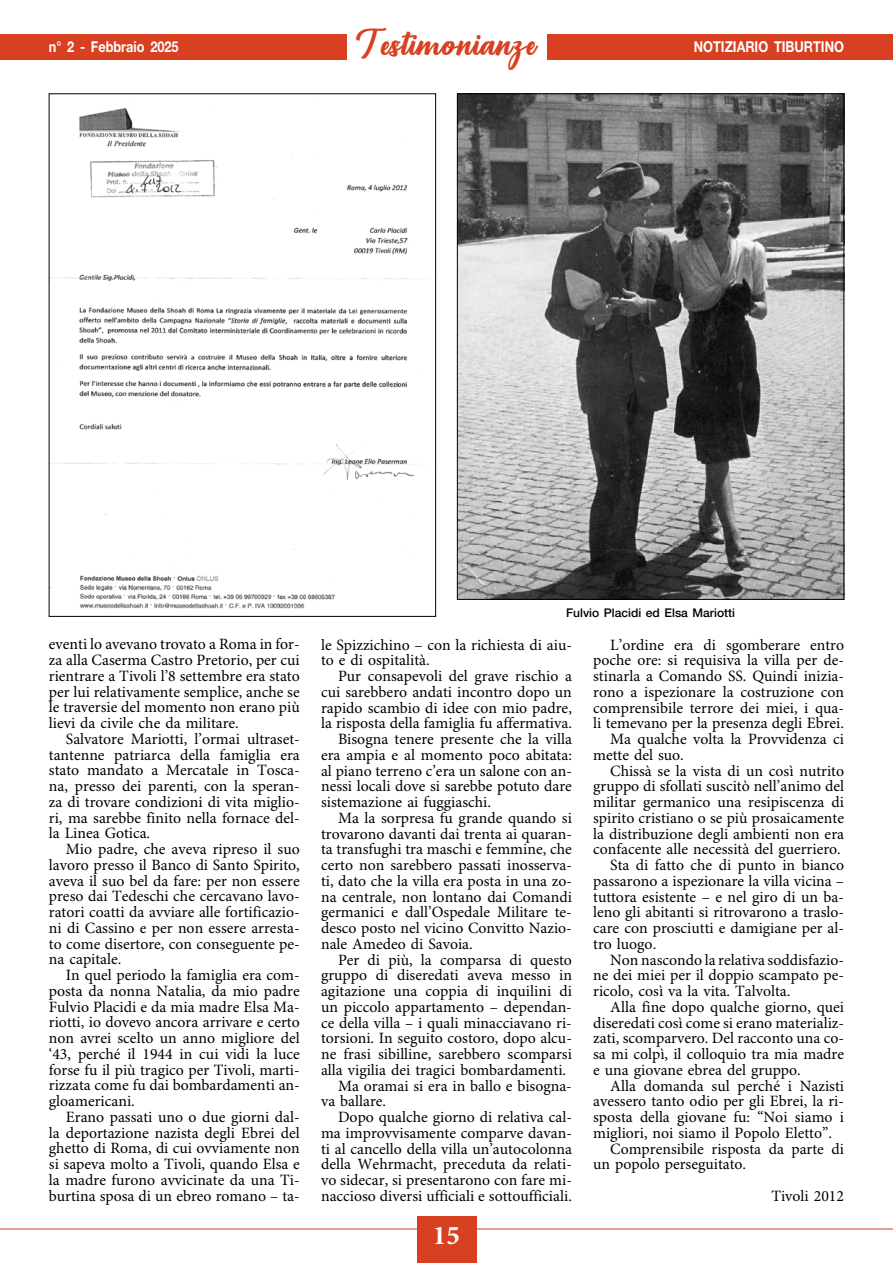
<style>
.page{position:relative;width:893px;height:1263px;background:#fff}
.page>*{position:absolute;margin:0;border:0;box-sizing:border-box;transform-origin:0 0}
.t1{font:36px "Richardine";letter-spacing:.01em;color:#d74021}
.t2{font:700 27px "Minion Pro";color:#fff}
.t3{font:15.75px/15.8px "Minion Pro";color:#000;text-align:justify}
.t4{font:700 15px "Helvetica Neue LT Std";color:#fff;scale:.85 1}
.t5{font:500 12px "Helvetica Neue LT Std";color:#000}
</style>
<div class="page">
<hr style="left:0;top:1228px;width:893px;height:1px;background:#d74021">
<div style="left:0;top:34px;width:893px;height:26px;background:#d74021"></div>
<div style="left:417px;top:1216px;width:59px;height:47px;background:#d74021"></div>
<div style="left:347px;top:0;width:199px;height:68px;background:#fff"></div>
<img style="left:51px;top:108px;width:374px;height:501px">
<img style="left:459px;top:96px;width:383px;height:502px">
<h1 class="t1" style="left:356px;top:22px;width:182px">Testimonianze</h1>
<p class="t4" style="left:49px;top:38px;width:154px">n° 2 - Febbraio 2025</p>
<p class="t4" style="left:694px;top:38px;width:178px">NOTIZIARIO TIBURTINO</p>
<p class="t3" style="left:49px;top:637px;width:252px">eventi lo avevano trovato a Roma in for&shy;za alla Caserma Castro Pretorio, per cui rientrare a Tivoli l’8 settembre era stato per lui relativamente semplice, anche se le traversie del momento non erano più lievi da civile che da militare.</p>
<p class="t3" style="left:49px;top:731px;width:252px;text-indent:17px">Salvatore Mariotti, l’ormai ultraset&shy;tantenne patriarca della famiglia era stato mandato a Mercatale in Tosca&shy;na, presso dei parenti, con la speran&shy;za di trovare condizioni di vita miglio&shy;ri, ma sarebbe finito nella fornace del&shy;la Linea Gotica.</p>
<p class="t3" style="left:49px;top:842px;width:252px;text-indent:17px">Mio padre, che aveva ripreso il suo lavoro presso il Banco di Santo Spirito, aveva il suo bel da fare: per non essere preso dai Tedeschi che cercavano lavo&shy;ratori coatti da avviare alle fortificazio&shy;ni di Cassino e per non essere arresta&shy;to come disertore, con conseguente pe&shy;na capitale.</p>
<p class="t3" style="left:49px;top:968px;width:252px;text-indent:17px">In quel periodo la famiglia era com&shy;posta da nonna Natalia, da mio padre Fulvio Placidi e da mia madre Elsa Ma&shy;riotti, io dovevo ancora arrivare e certo non avrei scelto un anno migliore del ‘43, perché il 1944 in cui vidi la luce forse fu il più tragico per Tivoli, marti&shy;rizzata come fu dai bombardamenti an&shy;gloamericani.</p>
<p class="t3" style="left:49px;top:1109px;width:252px;text-indent:17px">Erano passati uno o due giorni dal&shy;la deportazione nazista degli Ebrei del ghetto di Roma, di cui ovviamente non si sapeva molto a Tivoli, quando Elsa e la madre furono avvicinate da una Ti&shy;burtina sposa di un ebreo romano – ta-</p>
<p class="t5" style="left:566px;top:605px;width:170px">Fulvio Placidi ed Elsa Mariotti</p>
<p class="t3" style="left:321px;top:637px;width:252px">le Spizzichino – con la richiesta di aiu&shy;to e di ospitalità.</p>
<p class="t3" style="left:338px;top:669px;width:235px">Pur consapevoli del grave rischio a</p>
<p class="t3" style="left:321px;top:684px;width:252px">cui sarebbero andati incontro dopo un</p>
<p class="t3" style="left:321px;top:700px;width:252px">rapido scambio di idee con mio padre,</p>
<p class="t3" style="left:321px;top:716px;width:252px">la risposta della famiglia fu affermativa.</p>
<p class="t3" style="left:338px;top:732px;width:235px">Bisogna tenere presente che la villa</p>
<p class="t3" style="left:321px;top:747px;width:252px">era ampia e al momento poco abitata:</p>
<p class="t3" style="left:321px;top:763px;width:252px">al piano terreno c’era un salone con an-</p>
<p class="t3" style="left:321px;top:779px;width:252px">nessi locali dove si sarebbe potuto dare</p>
<p class="t3" style="left:321px;top:795px;width:171px">sistemazione ai fuggiaschi.</p>
<p class="t3" style="left:338px;top:810px;width:235px">Ma la sorpresa fu grande quando si</p>
<p class="t3" style="left:321px;top:826px;width:252px">trovarono davanti dai trenta ai quaran-</p>
<p class="t3" style="left:321px;top:842px;width:252px">ta transfughi tra maschi e femmine, che</p>
<p class="t3" style="left:321px;top:858px;width:252px">certo non sarebbero passati inosserva-</p>
<p class="t3" style="left:321px;top:873px;width:252px">ti, dato che la villa era posta in una zo-</p>
<p class="t3" style="left:321px;top:889px;width:252px">na centrale, non lontano dai Comandi</p>
<p class="t3" style="left:321px;top:905px;width:252px">germanici e dall’Ospedale Militare te-</p>
<p class="t3" style="left:321px;top:921px;width:252px">desco posto nel vicino Convitto Nazio-</p>
<p class="t3" style="left:321px;top:936px;width:153px">nale Amedeo di Savoia.</p>
<p class="t3" style="left:338px;top:952px;width:235px">Per di più, la comparsa di questo</p>
<p class="t3" style="left:321px;top:968px;width:252px">gruppo di diseredati aveva messo in</p>
<p class="t3" style="left:321px;top:984px;width:252px">agitazione una coppia di inquilini di</p>
<p class="t3" style="left:321px;top:999px;width:252px">un piccolo appartamento – dependan-</p>
<p class="t3" style="left:321px;top:1015px;width:252px">ce della villa – i quali minacciavano ri-</p>
<p class="t3" style="left:321px;top:1031px;width:252px">torsioni. In seguito costoro, dopo alcu-</p>
<p class="t3" style="left:321px;top:1047px;width:252px">ne frasi sibilline, sarebbero scomparsi</p>
<p class="t3" style="left:321px;top:1062px;width:247px">alla vigilia dei tragici bombardamenti.</p>
<p class="t3" style="left:338px;top:1078px;width:235px">Ma oramai si era in ballo e bisogna-</p>
<p class="t3" style="left:321px;top:1094px;width:67px">va ballare.</p>
<p class="t3" style="left:338px;top:1110px;width:235px">Dopo qualche giorno di relativa cal-</p>
<p class="t3" style="left:321px;top:1125px;width:252px">ma improvvisamente comparve davan-</p>
<p class="t3" style="left:321px;top:1141px;width:252px">ti al cancello della villa un’autocolonna</p>
<p class="t3" style="left:321px;top:1157px;width:252px">della Wehrmacht, preceduta da relati-</p>
<p class="t3" style="left:321px;top:1173px;width:252px">vo sidecar, si presentarono con fare mi-</p>
<p class="t3" style="left:321px;top:1188px;width:252px">naccioso diversi ufficiali e sottoufficiali.</p>
<h2 class="t2" style="left:433px;top:1219px;width:28px">15</h2>
<p class="t3" style="left:610px;top:637px;width:235px">L’ordine era di sgomberare entro</p>
<p class="t3" style="left:593px;top:653px;width:252px">poche ore: si requisiva la villa per de-</p>
<p class="t3" style="left:593px;top:669px;width:252px">stinarla a Comando SS. Quindi inizia-</p>
<p class="t3" style="left:593px;top:684px;width:252px">rono a ispezionare la costruzione con</p>
<p class="t3" style="left:593px;top:700px;width:252px">comprensibile terrore dei miei, i qua-</p>
<p class="t3" style="left:593px;top:716px;width:252px">li temevano per la presenza degli Ebrei.</p>
<p class="t3" style="left:610px;top:732px;width:235px">Ma qualche volta la Provvidenza ci</p>
<p class="t3" style="left:593px;top:747px;width:92px">mette del suo.</p>
<p class="t3" style="left:610px;top:763px;width:235px">Chissà se la vista di un così nutrito</p>
<p class="t3" style="left:593px;top:779px;width:252px">gruppo di sfollati suscitò nell’animo del</p>
<p class="t3" style="left:593px;top:795px;width:252px">militar germanico una resipiscenza di</p>
<p class="t3" style="left:593px;top:810px;width:252px">spirito cristiano o se più prosaicamente</p>
<p class="t3" style="left:593px;top:826px;width:252px">la distribuzione degli ambienti non era</p>
<p class="t3" style="left:593px;top:842px;width:249px">confacente alle necessità del guerriero.</p>
<p class="t3" style="left:610px;top:858px;width:235px">Sta di fatto che di punto in bianco</p>
<p class="t3" style="left:593px;top:873px;width:252px">passarono a ispezionare la villa vicina –</p>
<p class="t3" style="left:593px;top:889px;width:252px">tuttora esistente – e nel giro di un ba-</p>
<p class="t3" style="left:593px;top:905px;width:252px">leno gli abitanti si ritrovarono a traslo-</p>
<p class="t3" style="left:593px;top:921px;width:252px">care con prosciutti e damigiane per al-</p>
<p class="t3" style="left:593px;top:936px;width:65px">tro luogo.</p>
<p class="t3" style="left:610px;top:952px;width:235px">Non nascondo la relativa soddisfazio-</p>
<p class="t3" style="left:593px;top:968px;width:252px">ne dei miei per il doppio scampato pe-</p>
<p class="t3" style="left:593px;top:984px;width:199px">ricolo, così va la vita. Talvolta.</p>
<p class="t3" style="left:610px;top:999px;width:235px">Alla fine dopo qualche giorno, quei</p>
<p class="t3" style="left:593px;top:1015px;width:252px">diseredati così come si erano materializ-</p>
<p class="t3" style="left:593px;top:1031px;width:252px">zati, scomparvero. Del racconto una co-</p>
<p class="t3" style="left:593px;top:1047px;width:252px">sa mi colpì, il colloquio tra mia madre</p>
<p class="t3" style="left:593px;top:1062px;width:209px">e una giovane ebrea del gruppo.</p>
<p class="t3" style="left:610px;top:1078px;width:235px">Alla domanda sul perché i Nazisti</p>
<p class="t3" style="left:593px;top:1094px;width:252px">avessero tanto odio per gli Ebrei, la ri-</p>
<p class="t3" style="left:593px;top:1110px;width:252px">sposta della giovane fu: “Noi siamo i</p>
<p class="t3" style="left:593px;top:1125px;width:240px">migliori, noi siamo il Popolo Eletto”.</p>
<p class="t3" style="left:610px;top:1141px;width:235px">Comprensibile risposta da parte di</p>
<p class="t3" style="left:593px;top:1157px;width:154px">un popolo perseguitato.</p>
<p class="t3" style="left:771px;top:1188px;width:74px">Tivoli 2012</p>
</div>
